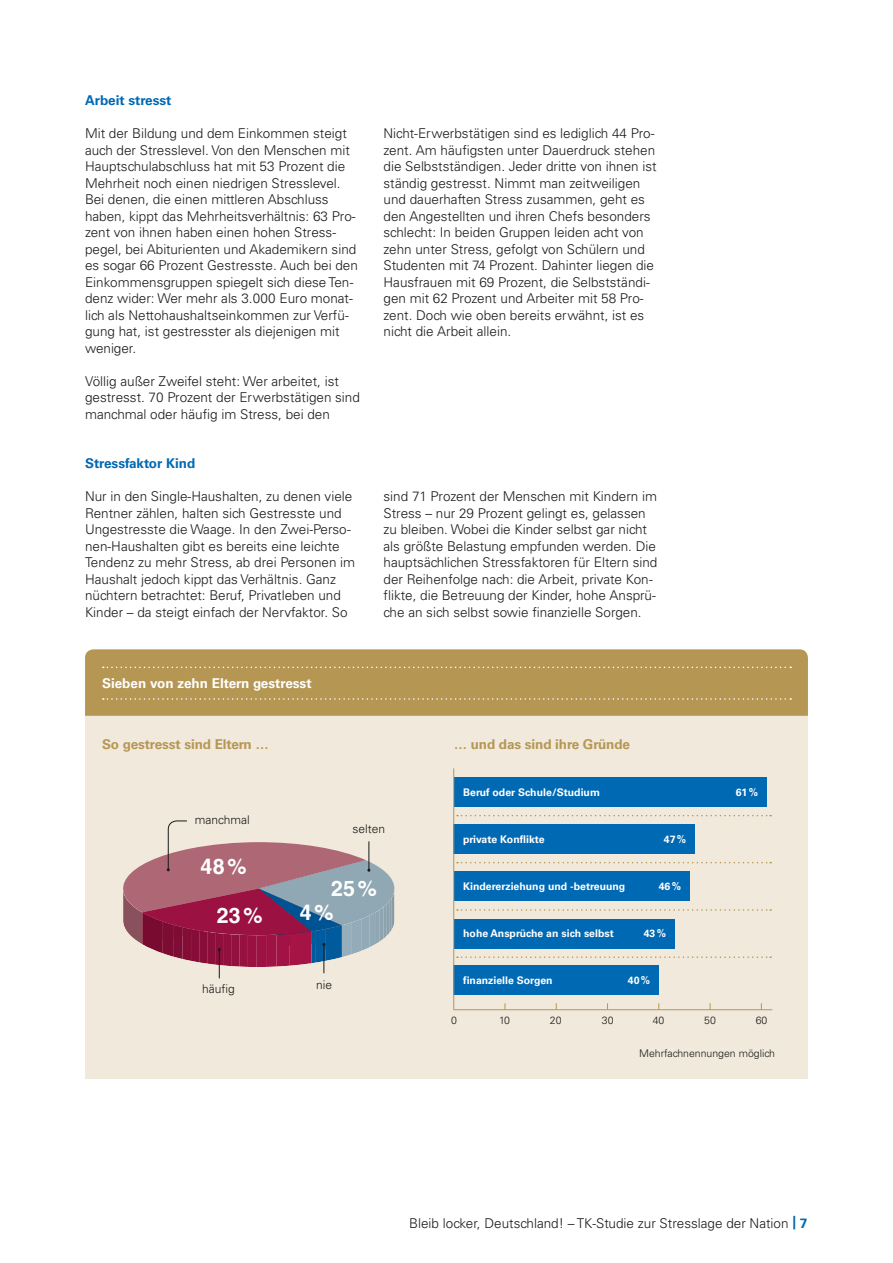
<style>
.page{position:relative;width:893px;height:1263px;background:#fff}
.page>*{position:absolute;margin:0;border:0;box-sizing:border-box;transform-origin:0 0}
.t1{font:700 21.45px "Helvetica";color:#fff}
.Copy{font:300 13.5px/16.5px "Univers LT Std";color:#1a1a18}
.Copy-2{font:700 13.5px "Univers LT Std";letter-spacing:-.005em;color:#b69653}
.Copy-3{font:700 13.5px "Univers LT Std";color:#0069b4}
.t2{font:700 13.5px "Univers LT Std";color:#fff}
.BU_s{font:300 12px "Univers LT Std";color:#1a1a18}
.t3{font:700 10.5px "Univers LT Std";color:#fff}
.t4{font:300 10.5px "Univers LT Std";color:#1a1a18}
.s1{font-weight:700;color:#0069b4}
</style>
<div class="page">
<div style="left:85px;top:716px;width:723px;height:363px;background:#f0e9dc"></div>
<div style="left:454px;top:965px;width:205px;height:30px;background:#0069b4"></div>
<div style="left:454px;top:919px;width:221px;height:29px;background:#0069b4"></div>
<div style="left:454px;top:871px;width:236px;height:30px;background:#0069b4"></div>
<div style="left:454px;top:824px;width:241px;height:30px;background:#0069b4"></div>
<div style="left:454px;top:777px;width:312px;height:30px;background:#0069b4"></div>
<svg style="left:457px;top:862px;width:314px;height:1px"></svg>
<svg style="left:457px;top:815px;width:314px;height:1px"></svg>
<svg style="left:457px;top:909px;width:314px;height:2px"></svg>
<svg style="left:457px;top:956px;width:314px;height:2px"></svg>
<hr style="left:453px;top:768px;width:1px;height:241px;background:#b69653">
<hr style="left:453px;top:1009px;width:319px;height:1px;background:#b69653">
<div style="left:85px;top:649px;width:723px;height:67px;background:#b69653"></div>
<svg style="left:103px;top:698px;width:688px;height:2px"></svg>
<svg style="left:103px;top:667px;width:688px;height:1px"></svg>
<svg style="left:123px;top:820px;width:272px;height:158px"></svg>
<p class="Copy-3" style="left:85px;top:93px;width:88px">Arbeit stresst</p>
<p class="Copy" style="left:85px;top:125px;width:274px">Mit der Bildung und dem Einkommen steigt auch der Stresslevel. Von den Menschen mit Hauptschulabschluss hat mit 53 Prozent die Mehrheit noch einen niedrigen Stresslevel.<br>Bei denen, die einen mittleren Abschluss haben, kippt das Mehrheitsverhältnis: 63 Pro&shy;zent von ihnen haben einen hohen Stress&shy;pegel, bei Abiturienten und Akademikern sind es sogar 66 Prozent Gestresste. Auch bei den Einkommensgruppen spiegelt sich diese Ten&shy;denz wider: Wer mehr als 3.000 Euro monat&shy;lich als Nettohaushaltseinkommen zur Verfü&shy;gung hat, ist gestresster als diejenigen mit weniger.</p>
<p class="Copy" style="left:85px;top:373px;width:276px">Völlig außer Zweifel steht: Wer arbeitet, ist gestresst. 70 Prozent der Erwerbstätigen sind manchmal oder häufig im Stress, bei den</p>
<p class="Copy" style="left:384px;top:125px;width:275px">Nicht-Erwerbstätigen sind es lediglich 44 Pro&shy;zent. Am häufigsten unter Dauerdruck stehen die Selbstständigen. Jeder dritte von ihnen ist ständig gestresst. Nimmt man zeitweiligen und dauerhaften Stress zusammen, geht es den Angestellten und ihren Chefs besonders schlecht: In beiden Gruppen leiden acht von zehn unter Stress, gefolgt von Schülern und Studenten mit 74 Prozent. Dahinter liegen die Hausfrauen mit 69 Prozent, die Selbstständi&shy;gen mit 62 Prozent und Arbeiter mit 58 Pro&shy;zent. Doch wie oben bereits erwähnt, ist es nicht die Arbeit allein.</p>
<p class="Copy-3" style="left:85px;top:456px;width:112px">Stressfaktor Kind</p>
<p class="Copy" style="left:85px;top:488px;width:272px">Nur in den Single-Haushalten, zu denen viele Rentner zählen, halten sich Gestresste und Ungestresste die Waage. In den Zwei-Perso&shy;nen-Haushalten gibt es bereits eine leichte Tendenz zu mehr Stress, ab drei Personen im Haushalt jedoch kippt das Verhältnis. Ganz nüchtern betrachtet: Beruf, Privatleben und Kinder – da steigt einfach der Nervfaktor. So</p>
<p class="Copy" style="left:384px;top:488px;width:275px">sind 71 Prozent der Menschen mit Kindern im Stress – nur 29 Prozent gelingt es, gelassen zu bleiben. Wobei die Kinder selbst gar nicht als größte Belastung empfunden werden. Die hauptsächlichen Stressfaktoren für Eltern sind der Reihenfolge nach: die Arbeit, private Kon&shy;flikte, die Betreuung der Kinder, hohe Ansprü&shy;che an sich selbst sowie finanzielle Sorgen.</p>
<p class="t2" style="left:102px;top:675px;width:211px">Sieben von zehn Eltern gestresst</p>
<p class="Copy-2" style="left:102px;top:736px;width:168px">So gestresst sind Eltern …</p>
<p class="Copy-2" style="left:454px;top:736px;width:178px">… und das sind ihre Gründe</p>
<p class="BU_s" style="left:195px;top:812px;width:56px">manchmal</p>
<p class="BU_s" style="left:352px;top:821px;width:34px">selten</p>
<p class="t1" style="left:201px;top:854px;width:48px">48%</p>
<p class="t1" style="left:217px;top:902px;width:47px">23%</p>
<p class="t1" style="left:300px;top:899px;width:36px">4%</p>
<p class="t1" style="left:331px;top:876px;width:48px">25%</p>
<p class="BU_s" style="left:202px;top:981px;width:34px">häufig</p>
<p class="BU_s" style="left:316px;top:977px;width:18px">nie</p>
<p class="t3" style="left:463px;top:786px;width:138px">Beruf oder Schule/Studium</p>
<p class="t3" style="left:463px;top:833px;width:83px">private Konflikte</p>
<p class="t3" style="left:463px;top:880px;width:164px">Kindererziehung und -betreuung</p>
<p class="t3" style="left:463px;top:927px;width:152px">hohe Ansprüche an sich selbst</p>
<p class="t3" style="left:463px;top:974px;width:91px">finanzielle Sorgen</p>
<p class="t3" style="left:664px;top:833px;width:24px">47%</p>
<p class="t3" style="left:659px;top:880px;width:24px">46%</p>
<p class="t3" style="left:644px;top:927px;width:24px">43%</p>
<p class="t3" style="left:628px;top:974px;width:24px">40%</p>
<p class="t3" style="left:736px;top:786px;width:24px">61%</p>
<p class="t4" style="left:451px;top:1014px;width:7px">0</p>
<p class="t4" style="left:550px;top:1014px;width:13px">20</p>
<p class="t4" style="left:499px;top:1014px;width:12px">10</p>
<p class="t4" style="left:602px;top:1014px;width:13px">30</p>
<p class="t4" style="left:653px;top:1014px;width:13px">40</p>
<p class="t4" style="left:704px;top:1014px;width:13px">50</p>
<p class="t4" style="left:756px;top:1014px;width:13px">60</p>
<p class="t4" style="left:639px;top:1047px;width:137px">Mehrfachnennungen möglich</p>
<p class="Copy" style="left:409px;top:1214px;width:400px">Bleib locker, Deutschland! – TK-Studie zur Stresslage der Nation <span class="s1">| 7</span></p>
</div>
